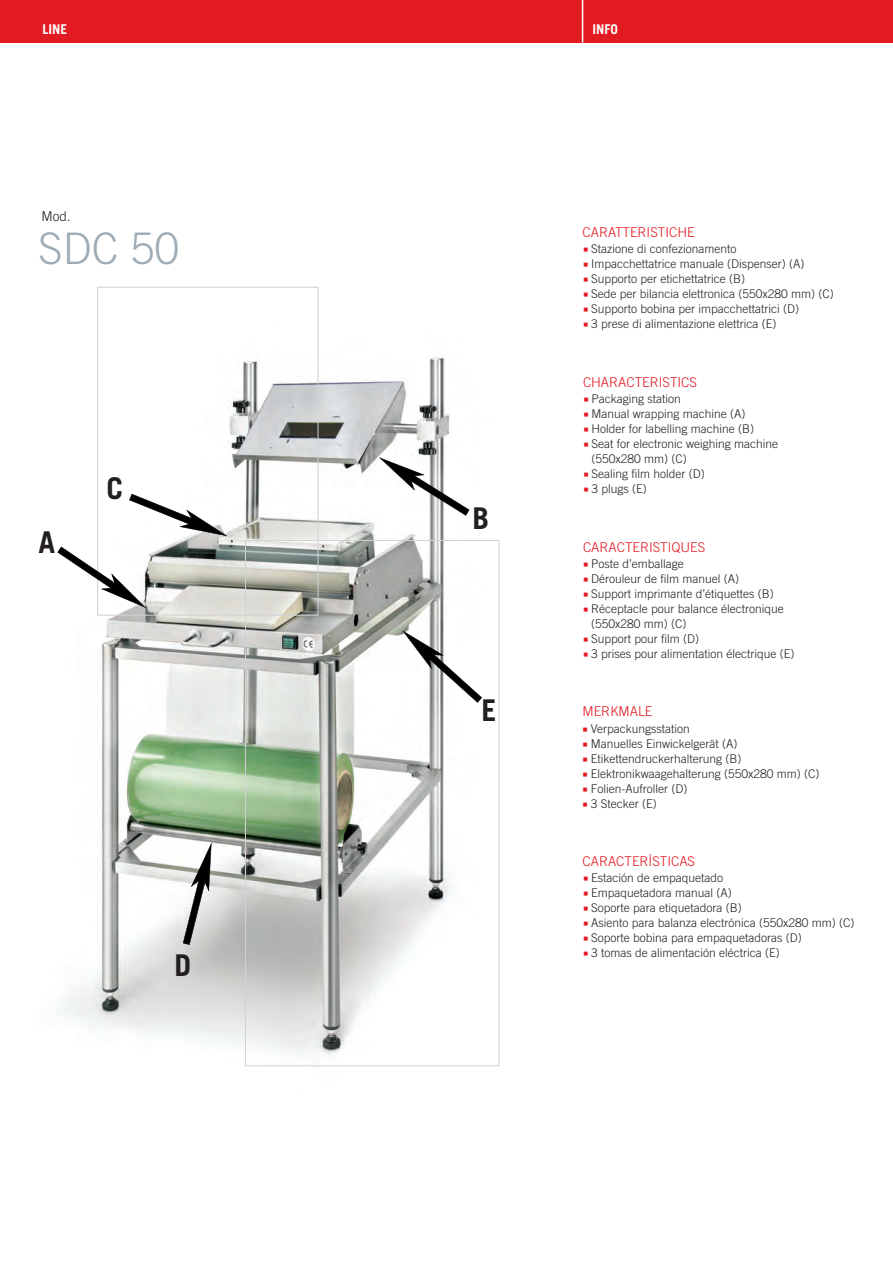
<style>
.page{position:relative;width:893px;height:1263px;background:#fff}
.page>*{position:absolute;margin:0;border:0;box-sizing:border-box;transform-origin:0 0}
.t1{font:300 43.5px "Trade Gothic";color:#9dacb5}
.t2{font:700 30px "Trade Gothic";color:#231f20}
.t3{font:300 13.5px "Trade Gothic";color:#e21a21}
.t4{font:700 13.5px "Trade Gothic";color:#fff}
.t5{font:300 13.5px "Trade Gothic";color:#231f20}
.t6{font:300 12px/15px "Trade Gothic";color:#231f20}
.s1{font-family:"Minion Pro";font-weight:700;font-stretch:condensed;font-size:13.5px;color:#e21a21}
</style>
<div class="page">
<div style="left:0;top:0;width:893px;height:43px;background:#e21a21"></div>
<hr style="left:582px;top:0;width:1px;height:43px;background:#fff">
<img style="left:61px;top:303px;width:439px;height:764px">
<div style="left:97px;top:287px;width:221px;height:328px;border:1px solid #d1d2d4"></div>
<div style="left:245px;top:540px;width:254px;height:526px;border:1px solid #d1d2d4"></div>
<svg style="left:375px;top:450px;width:97px;height:70px"></svg>
<svg style="left:397px;top:624px;width:88px;height:83px"></svg>
<svg style="left:57px;top:489px;width:173px;height:126px"></svg>
<svg style="left:178px;top:841px;width:42px;height:105px"></svg>
<p class="t4" style="left:43px;top:21px;width:26px">LINE</p>
<p class="t4" style="left:592px;top:21px;width:27px">INFO</p>
<p class="t5" style="left:41px;top:208px;width:31px">Mod.</p>
<h1 class="t1" style="left:39px;top:222px;width:142px">SDC 50</h1>
<p class="t3" style="left:583px;top:224px;width:114px">CARATTERISTICHE</p>
<p class="t6" style="left:583px;top:242px;width:155px"><span class="s1">■</span> Stazione di confezionamento</p>
<p class="t6" style="left:583px;top:257px;width:223px"><span class="s1">■</span> Impacchettatrice manuale (Dispenser) (A)</p>
<p class="t6" style="left:583px;top:272px;width:164px"><span class="s1">■</span> Supporto per etichettatrice (B)</p>
<p class="t6" style="left:583px;top:287px;width:252px"><span class="s1">■</span> Sede per bilancia elettronica (550x280 mm) (C)</p>
<p class="t6" style="left:583px;top:302px;width:218px"><span class="s1">■</span> Supporto bobina per impacchettatrici (D)</p>
<p class="t6" style="left:583px;top:317px;width:195px"><span class="s1">■</span> 3 prese di alimentazione elettrica (E)</p>
<h2 class="t2" style="left:39px;top:524px;width:18px">A</h2>
<h2 class="t2" style="left:106px;top:470px;width:18px">C</h2>
<h2 class="t2" style="left:174px;top:946px;width:18px">D</h2>
<h2 class="t2" style="left:472px;top:500px;width:18px">B</h2>
<h2 class="t2" style="left:482px;top:691px;width:16px">E</h2>
<p class="t3" style="left:583px;top:374px;width:116px">CHARACTERISTICS</p>
<p class="t6" style="left:583px;top:391px;width:99px"><span class="s1">■</span> Packaging station</p>
<p class="t6" style="left:583px;top:406px;width:164px"><span class="s1">■</span> Manual wrapping machine (A)</p>
<p class="t6" style="left:583px;top:421px;width:172px"><span class="s1">■</span> Holder for labelling machine (B)</p>
<p class="t6" style="left:591px;top:436px;width:188px;text-indent:-8px"><span class="s1">■</span> Seat for electronic weighing machine (550x280 mm) (C)</p>
<p class="t6" style="left:583px;top:466px;width:123px"><span class="s1">■</span> Sealing film holder (D)</p>
<p class="t6" style="left:583px;top:481px;width:65px"><span class="s1">■</span> 3 plugs (E)</p>
<p class="t3" style="left:583px;top:539px;width:124px">CARACTERISTIQUES</p>
<p class="t6" style="left:583px;top:556px;width:102px"><span class="s1">■</span> Poste d’emballage</p>
<p class="t6" style="left:583px;top:571px;width:158px"><span class="s1">■</span> Dérouleur de film manuel (A)</p>
<p class="t6" style="left:583px;top:586px;width:192px"><span class="s1">■</span> Support imprimante d’étiquettes (B)</p>
<p class="t6" style="left:591px;top:601px;width:194px;text-indent:-8px"><span class="s1">■</span> Réceptacle pour balance électronique (550x280 mm) (C)</p>
<p class="t6" style="left:583px;top:631px;width:118px"><span class="s1">■</span> Support pour film (D)</p>
<p class="t6" style="left:583px;top:646px;width:213px"><span class="s1">■</span> 3 prises pour alimentation électrique (E)</p>
<p class="t3" style="left:583px;top:703px;width:71px">MERKMALE</p>
<p class="t6" style="left:583px;top:721px;width:109px"><span class="s1">■</span> Verpackungsstation</p>
<p class="t6" style="left:583px;top:736px;width:156px"><span class="s1">■</span> Manuelles Einwickelgerät (A)</p>
<p class="t6" style="left:583px;top:751px;width:160px"><span class="s1">■</span> Etikettendruckerhalterung (B)</p>
<p class="t6" style="left:583px;top:766px;width:238px"><span class="s1">■</span> Elektronikwaagehalterung (550x280 mm) (C)</p>
<p class="t6" style="left:583px;top:781px;width:106px"><span class="s1">■</span> Folien-Aufroller (D)</p>
<p class="t6" style="left:583px;top:796px;width:76px"><span class="s1">■</span> 3 Stecker (E)</p>
<p class="t3" style="left:583px;top:853px;width:114px">CARACTERÍSTICAS</p>
<p class="t6" style="left:583px;top:870px;width:142px"><span class="s1">■</span> Estación de empaquetado</p>
<p class="t6" style="left:583px;top:885px;width:150px"><span class="s1">■</span> Empaquetadora manual (A)</p>
<p class="t6" style="left:583px;top:900px;width:160px"><span class="s1">■</span> Soporte para etiquetadora (B)</p>
<p class="t6" style="left:583px;top:915px;width:273px"><span class="s1">■</span> Asiento para balanza electrónica (550x280 mm) (C)</p>
<p class="t6" style="left:583px;top:930px;width:220px"><span class="s1">■</span> Soporte bobina para empaquetadoras (D)</p>
<p class="t6" style="left:583px;top:945px;width:198px"><span class="s1">■</span> 3 tomas de alimentación eléctrica (E)</p>
</div>
